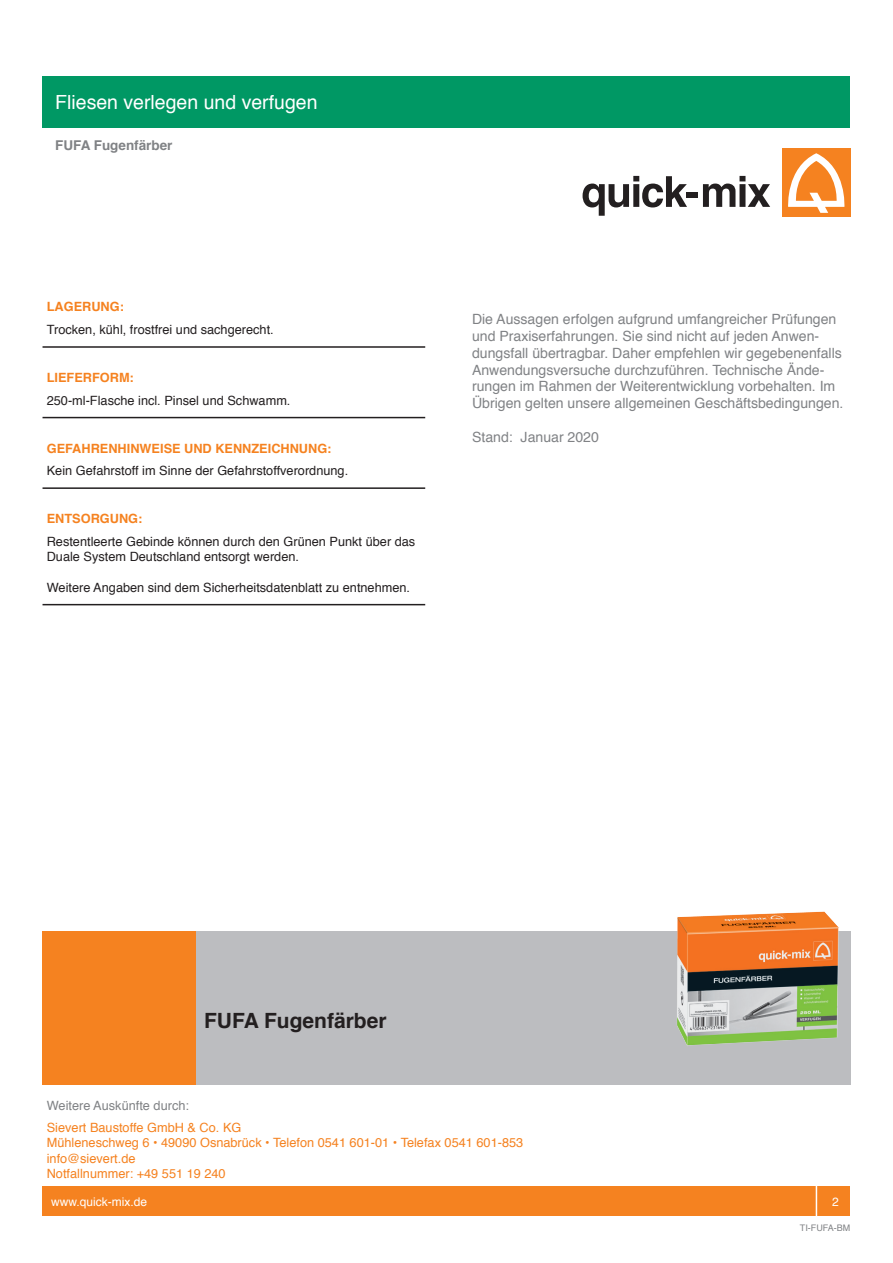
<style>
.page{position:relative;width:893px;height:1263px;background:#fff}
.page>*{position:absolute;margin:0;border:0;box-sizing:border-box;transform-origin:0 0}
.t1{font:700 21px "Helvetica";color:#231f20}
.t2{font:19.5px "Helvetica";color:#fff}
.t3{font:14.1px/17px "Helvetica";color:#808285}
.t4{font:700 13.5px "Helvetica";color:#808285}
.t5{font:12.75px/15.3px "Helvetica";color:#231f20}
.t6{font:12.75px "Helvetica";color:#f58220}
.t7{font:700 12.75px "Helvetica";color:#f58220}
.t8{font:12.75px "Helvetica";color:#808285}
.t9{font:12px "Helvetica";color:#fff}
.t10{font:9px "Helvetica";color:#808285}
</style>
<div class="page">
<div style="left:43px;top:77px;width:807px;height:51px;background:#009864"></div>
<svg style="left:583px;top:176px;width:104px;height:40px"></svg>
<div style="left:686px;top:192px;width:12px;height:6px;background:#231f20"></div>
<svg style="left:703px;top:176px;width:67px;height:31px"></svg>
<div style="left:782px;top:149px;width:68px;height:68px;background:#f58220"></div>
<svg style="left:788px;top:153px;width:57px;height:60px"></svg>
<div style="left:43px;top:1186px;width:807px;height:30px;background:#f58220"></div>
<div style="left:816px;top:1181px;width:39px;height:40px;border:2px solid #fff"></div>
<hr style="left:43px;top:346px;width:382px;height:2px;background:#231f20">
<hr style="left:43px;top:417px;width:382px;height:1px;background:#231f20">
<hr style="left:43px;top:487px;width:382px;height:2px;background:#231f20">
<hr style="left:43px;top:604px;width:382px;height:1px;background:#231f20">
<div style="left:191px;top:931px;width:659px;height:153px;background:#bcbdc0"></div>
<div style="left:43px;top:931px;width:153px;height:153px;background:#f58220"></div>
<img style="left:677px;top:911px;width:162px;height:135px">
<p class="t2" style="left:55px;top:87px;width:264px">Fliesen verlegen und verfugen</p>
<p class="t4" style="left:55px;top:135px;width:119px">FUFA Fugenfärber</p>
<p class="t7" style="left:47px;top:297px;width:79px">LAGERUNG:</p>
<p class="t5" style="left:47px;top:322px;width:229px">Trocken, kühl, frostfrei und sachgerecht.</p>
<p class="t7" style="left:47px;top:367px;width:89px">LIEFERFORM:</p>
<p class="t5" style="left:47px;top:393px;width:245px">250-ml-Flasche incl. Pinsel und Schwamm.</p>
<p class="t7" style="left:47px;top:438px;width:286px">GEFAHRENHINWEISE UND KENNZEICHNUNG:</p>
<p class="t5" style="left:47px;top:464px;width:303px">Kein Gefahrstoff im Sinne der Gefahrstoffverordnung.</p>
<p class="t7" style="left:47px;top:508px;width:97px">ENTSORGUNG:</p>
<p class="t5" style="left:47px;top:534px;width:370px">Restentleerte Gebinde können durch den Grünen Punkt über das<br>Duale System Deutschland entsorgt werden.</p>
<p class="t5" style="left:47px;top:580px;width:365px">Weitere Angaben sind dem Sicherheitsdatenblatt zu entnehmen.</p>
<p class="t3" style="left:472px;top:311px;width:373px">Die Aussagen erfolgen aufgrund umfangreicher Prüfungen und Praxiserfahrungen. Sie sind nicht auf jeden Anwen&shy;dungsfall übertragbar. Daher empfehlen wir gegebenenfalls Anwendungsversuche durchzuführen. Technische Ände&shy;rungen im Rahmen der Weiterentwicklung vorbehalten. Im Übrigen gelten unsere allgemeinen Geschäftsbedingungen.</p>
<p class="t3" style="left:472px;top:429px;width:128px">Stand: Januar 2020</p>
<p class="t1" style="left:204px;top:1003px;width:184px">FUFA Fugenfärber</p>
<p class="t8" style="left:47px;top:1095px;width:144px">Weitere Auskünfte durch:</p>
<p class="t6" style="left:47px;top:1118px;width:196px">Sievert Baustoffe GmbH &amp; Co. KG</p>
<p class="t6" style="left:47px;top:1133px;width:478px">Mühleneschweg 6 • 49090 Osnabrück • Telefon 0541 601-01 • Telefax 0541 601-853</p>
<p class="t6" style="left:47px;top:1148px;width:90px">info@sievert.de</p>
<p class="t6" style="left:47px;top:1163px;width:180px">Notfallnummer: +49 551 19 240</p>
<p class="t9" style="left:51px;top:1192px;width:98px">www.quick-mix.de</p>
<p class="t9" style="left:832px;top:1192px;width:8px">2</p>
<p class="t10" style="left:800px;top:1221px;width:52px">TI-FUFA-BM</p>
</div>
